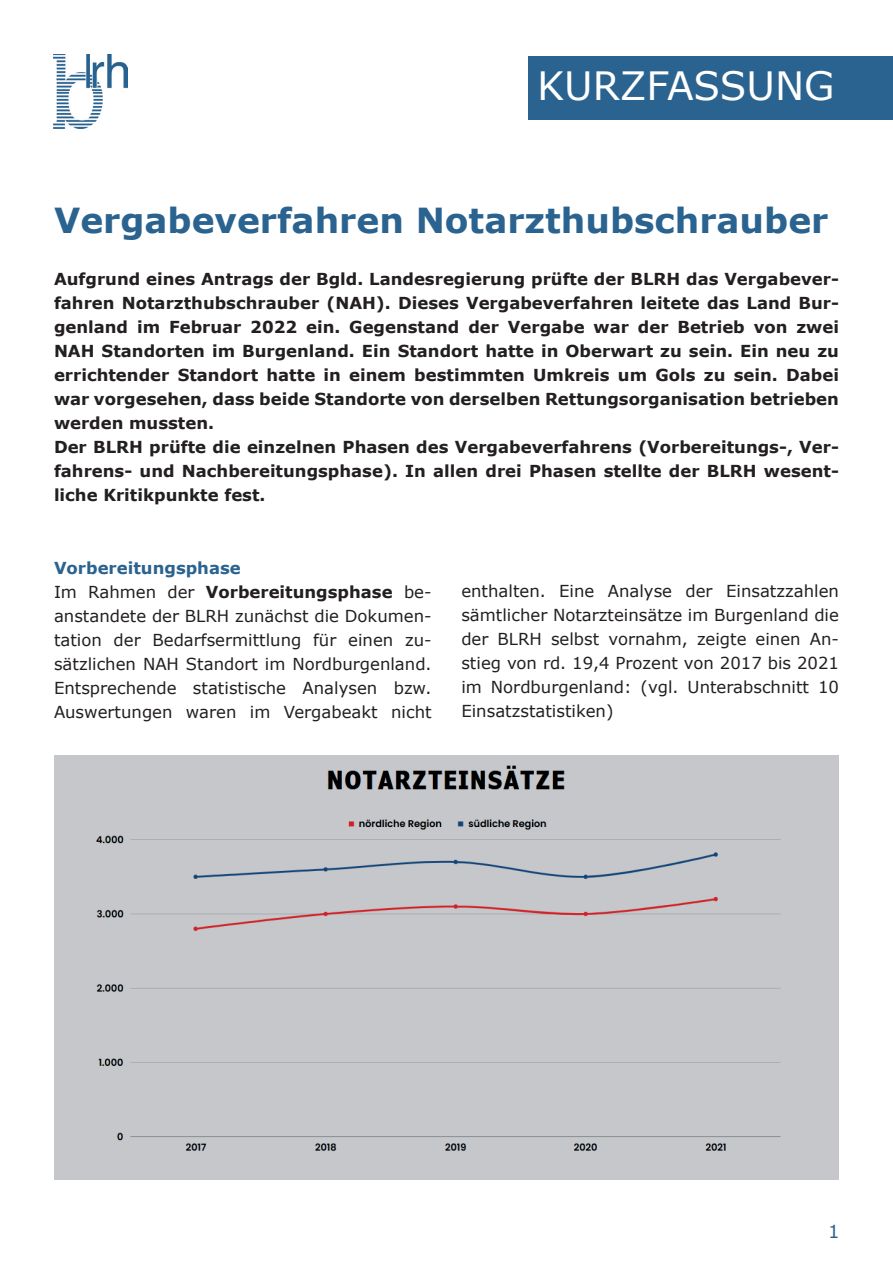
<style>
.page{position:relative;width:893px;height:1263px;background:#fff}
.page>*{position:absolute;margin:0;border:0;box-sizing:border-box;transform-origin:0 0}
.t1{font:39px "Verdana";color:#fff}
.t2{font:700 34.5px "Verdana";color:#2a6390}
.t3{font:18px "Verdana";color:#2a6390}
.t4{font:700 16.5px/24px "Verdana";color:#231f20}
.t5{font:16.5px/24px "Verdana";color:#231f20}
.s1{font-weight:700;color:#2a6390}
.s2{font-weight:700}
</style>
<div class="page">
<div style="left:54px;top:756px;width:785px;height:423px;background:#c5c7cb"></div>
<img style="left:53px;top:54px;width:75px;height:74px">
<div style="left:528px;top:56px;width:365px;height:64px;background:#2a6390"></div>
<h1 class="t1" style="left:537px;top:59px;width:299px">KURZFASSUNG</h1>
<h2 class="t2" style="left:54px;top:196px;width:776px">Vergabeverfahren Notarzthubschrauber</h2>
<p class="t4" style="left:54px;top:266px;width:786px">Aufgrund eines Antrags der Bgld. Landesregierung prüfte der BLRH das Vergabever&shy;fahren Notarzthubschrauber (NAH). Dieses Vergabeverfahren leitete das Land Bur&shy;genland im Februar 2022 ein. Gegenstand der Vergabe war der Betrieb von zwei NAH Standorten im Burgenland. Ein Standort hatte in Oberwart zu sein. Ein neu zu errichtender Standort hatte in einem bestimmten Umkreis um Gols zu sein. Dabei war vorgesehen, dass beide Standorte von derselben Rettungsorganisation betrieben werden mussten.<br>Der BLRH prüfte die einzelnen Phasen des Vergabeverfahrens (Vorbereitungs-, Ver&shy;fahrens- und Nachbereitungsphase). In allen drei Phasen stellte der BLRH wesent&shy;liche Kritikpunkte fest.</p>
<p class="t5" style="left:54px;top:556px;width:379px"><span class="s1">Vorbereitungsphase<br></span>Im Rahmen der <span class="s2">Vorbereitungsphase</span> be&shy;anstandete der BLRH zunächst die Dokumen&shy;tation der Bedarfsermittlung für einen zu&shy;sätzlichen NAH Standort im Nordburgenland.<br>Entsprechende statistische Analysen bzw.<br>Auswertungen waren im Vergabeakt nicht</p>
<p class="t5" style="left:461px;top:579px;width:379px;text-align:justify">enthalten. Eine Analyse der Einsatzzahlen sämtlicher Notarzteinsätze im Burgenland die der BLRH selbst vornahm, zeigte einen An&shy;stieg von rd. 19,4 Prozent von 2017 bis 2021 im Nordburgenland: (vgl. Unterabschnitt 10<br>Einsatzstatistiken)</p>
<p class="t3" style="left:828px;top:1219px;width:13px">1</p>
</div>
